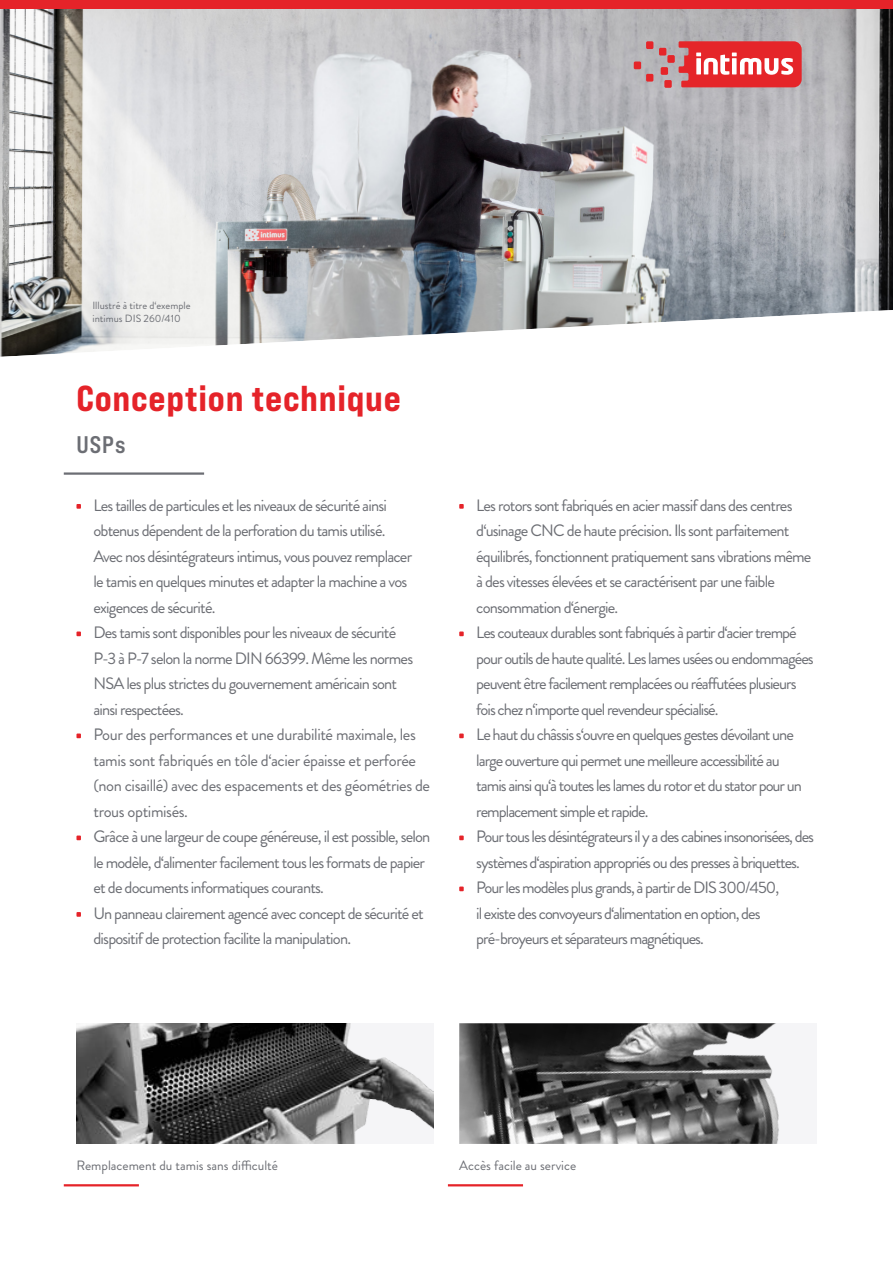
<style>
.page{position:relative;width:893px;height:1263px;background:#fff}
.page>*{position:absolute;margin:0;border:0;box-sizing:border-box;transform-origin:0 0}
.t1{font:36px "Bebas Neue Pro Exp Eb";letter-spacing:.02em;color:#e52329}
.t2{font:24px "Bebas Neue Pro Exp Bd";color:#6c6e74}
.t3{font:16.5px/25.5px "Brandon Grotesque";letter-spacing:-.05em;color:#6c6e74}
.t4{font:13.5px "Brandon Grotesque";color:#6c6e74}
.t5{font:10.5px/12.6px "Brandon Grotesque";color:#6c6e74}
</style>
<div class="page">
<img style="left:0;top:8px;width:893px;height:302px">
<hr style="left:64px;top:472px;width:140px;height:3px;background:#6c6e74">
<div style="left:0;top:0;width:893px;height:8px;background:#e52329"></div>
<hr style="left:64px;top:1184px;width:75px;height:2px;background:#e52329">
<img style="left:77px;top:1023px;width:357px;height:121px">
<img style="left:459px;top:1023px;width:321px;height:121px">
<hr style="left:448px;top:1184px;width:75px;height:2px;background:#e52329">
<div style="left:646px;top:41px;width:7px;height:8px;background:#e52529;border-radius:2px"></div>
<div style="left:646px;top:74px;width:7px;height:8px;background:#e52529;border-radius:2px"></div>
<div style="left:634px;top:62px;width:7px;height:7px;background:#e52529;border-radius:2px"></div>
<div style="left:661px;top:67px;width:7px;height:8px;background:#e52529;border-radius:2px"></div>
<div style="left:664px;top:80px;width:8px;height:8px;background:#e52529;border-radius:2px"></div>
<div style="left:667px;top:55px;width:8px;height:8px;background:#e52529;border-radius:2px"></div>
<div style="left:659px;top:48px;width:7px;height:8px;background:#e52529;border-radius:2px"></div>
<svg style="left:679px;top:41px;width:123px;height:46px;background:#e65255"></svg>
<svg style="left:0;top:310px;width:890px;height:47px"></svg>
<svg style="left:76px;top:504px;width:5px;height:5px"></svg>
<svg style="left:76px;top:631px;width:5px;height:5px"></svg>
<svg style="left:76px;top:733px;width:5px;height:5px"></svg>
<svg style="left:76px;top:835px;width:5px;height:5px"></svg>
<svg style="left:76px;top:912px;width:5px;height:5px"></svg>
<svg style="left:459px;top:504px;width:5px;height:5px"></svg>
<svg style="left:459px;top:631px;width:5px;height:5px"></svg>
<svg style="left:459px;top:733px;width:5px;height:5px"></svg>
<svg style="left:459px;top:835px;width:5px;height:5px"></svg>
<svg style="left:459px;top:886px;width:5px;height:5px"></svg>
<p class="t5" style="left:92px;top:299px;width:100px">Illustré à titre d‘exemple intimus DIS 260/410</p>
<h1 class="t1" style="left:76px;top:376px;width:326px">Conception technique</h1>
<h2 class="t2" style="left:76px;top:429px;width:51px">USPs</h2>
<p class="t3" style="left:93px;top:493px;width:338px">Les tailles de particules et les niveaux de sécurité ainsi obtenus dépendent de la perforation du tamis utilisé.<br>Avec nos désintégrateurs intimus, vous pouvez remplacer<br>le tamis en quelques minutes et adapter la machine a vos exigences de sécurité.<br>Des tamis sont disponibles pour les niveaux de sécurité<br>P-3 à P-7 selon la norme DIN 66399. Même les normes NSA les plus strictes du gouvernement américain sont<br>ainsi respectées.<br>Pour des performances et une durabilité maximale, les tamis sont fabriqués en tôle d‘acier épaisse et perforée (non cisaillé) avec des espacements et des géométries de trous optimisés.<br>Grâce à une largeur de coupe généreuse, il est possible, selon le modèle, d‘alimenter facilement tous les formats de papier et de documents informatiques courants.<br>Un panneau clairement agencé avec concept de sécurité et dispositif de protection facilite la manipulation.</p>
<p class="t3" style="left:476px;top:493px;width:339px">Les rotors sont fabriqués en acier massif dans des centres d‘usinage CNC de haute précision. Ils sont parfaitement équilibrés, fonctionnent pratiquement sans vibrations même à des vitesses élevées et se caractérisent par une faible consommation d‘énergie.<br>Les couteaux durables sont fabriqués à partir d‘acier trempé pour outils de haute qualité. Les lames usées ou endommagées peuvent être facilement remplacées ou réaffutées plusieurs fois chez n‘importe quel revendeur spécialisé.<br>Le haut du châssis s‘ouvre en quelques gestes dévoilant une large ouverture qui permet une meilleure accessibilité au tamis ainsi qu‘à toutes les lames du rotor et du stator pour un remplacement simple et rapide.<br>Pour tous les désintégrateurs il y a des cabines insonorisées, des systèmes d‘aspiration appropriés ou des presses à briquettes.<br>Pour les modèles plus grands, à partir de DIS 300/450,<br>il existe des convoyeurs d‘alimentation en option, des pré-broyeurs et séparateurs magnétiques.</p>
<p class="t4" style="left:77px;top:1155px;width:203px">Remplacement du tamis sans difficulté</p>
<p class="t4" style="left:459px;top:1155px;width:118px">Accès facile au service</p>
</div>
